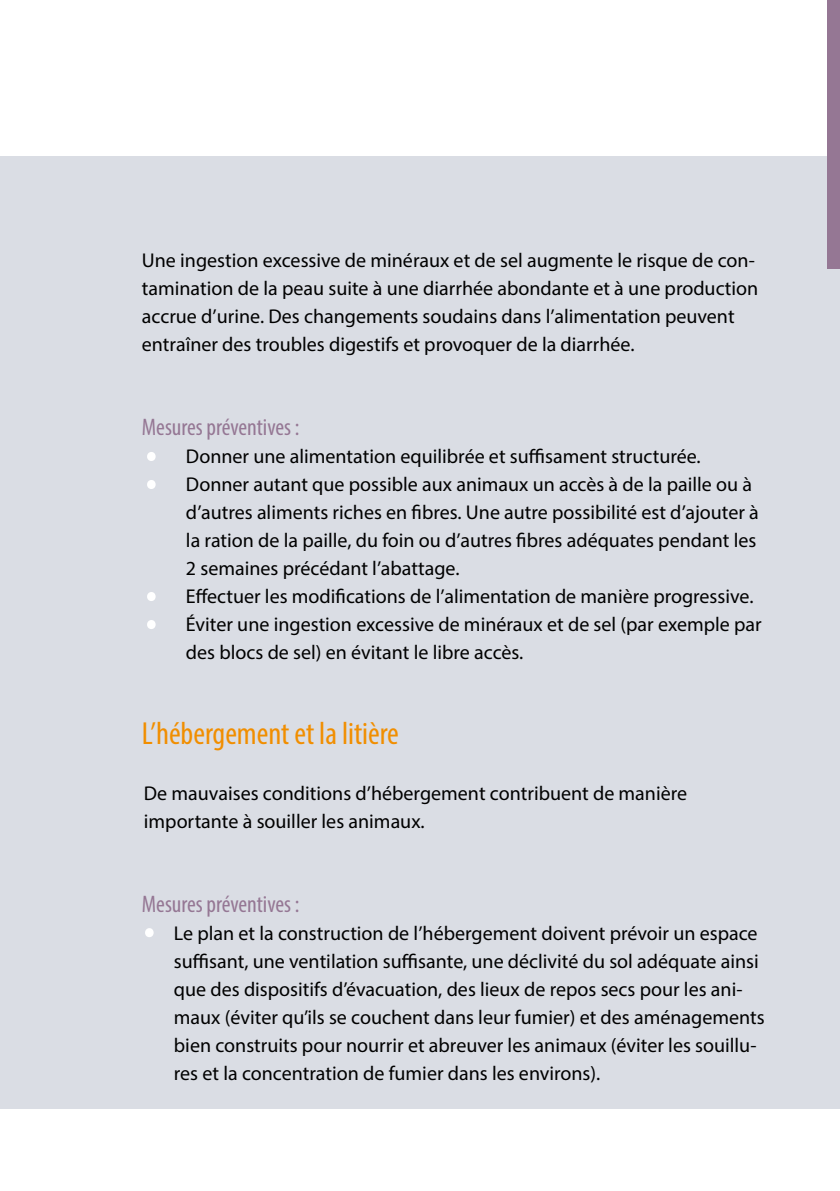
<style>
.page{position:relative;width:840px;height:1191px;background:#fff}
.page>*{position:absolute;margin:0;border:0;box-sizing:border-box;transform-origin:0 0}
.t1{font:72px "Myriad Pro";color:#fff}
.t2{font:condensed 32px "Myriad Pro";color:#f18e00}
.t3{font:condensed 24px "Myriad Pro";color:#957794}
.t4{font:20px/28px "Myriad Pro";color:#000}
</style>
<div class="page">
<div style="left:0;top:156px;width:839px;height:952px;background:#dadde4"></div>
<div style="left:827px;top:0;width:12px;height:268px;background:#957794"></div>
<p class="t4" style="left:142px;top:246px;width:617px">Une ingestion excessive de minéraux et de sel augmente le risque de con&shy;tamination de la peau suite à une diarrhée abondante et à une production accrue d’urine. Des changements soudains dans l’alimentation peuvent entraîner des troubles digestifs et provoquer de la diarrhée.</p>
<p class="t3" style="left:142px;top:413px;width:159px">Mesures préventives :</p>
<h1 class="t1" style="left:144px;top:407px;width:16px">·</h1>
<p class="t4" style="left:186px;top:442px;width:516px">Donner une alimentation equilibrée et suffisament structurée.</p>
<h1 class="t1" style="left:144px;top:435px;width:16px">·</h1>
<p class="t4" style="left:186px;top:470px;width:574px">Donner autant que possible aux animaux un accès à de la paille ou à d’autres aliments riches en fibres. Une autre possibilité est d’ajouter à la ration de la paille, du foin ou d’autres fibres adéquates pendant les 2 semaines précédant l’abattage.</p>
<h1 class="t1" style="left:144px;top:547px;width:16px">·</h1>
<p class="t4" style="left:186px;top:582px;width:568px">Effectuer les modifications de l’alimentation de manière progressive.</p>
<h1 class="t1" style="left:144px;top:575px;width:16px">·</h1>
<p class="t4" style="left:186px;top:610px;width:577px">Éviter une ingestion excessive de minéraux et de sel (par exemple par des blocs de sel) en évitant le libre accès.</p>
<h2 class="t2" style="left:142px;top:713px;width:258px">L’hébergement et la litière</h2>
<p class="t4" style="left:144px;top:778px;width:544px">De mauvaises conditions d’hébergement contribuent de manière importante à souiller les animaux.</p>
<p class="t3" style="left:142px;top:889px;width:159px">Mesures préventives :</p>
<h1 class="t1" style="left:142px;top:883px;width:16px">·</h1>
<p class="t4" style="left:174px;top:918px;width:592px">Le plan et la construction de l’hébergement doivent prévoir un espace suffisant, une ventilation suffisante, une déclivité du sol adéquate ainsi que des dispositifs d’évacuation, des lieux de repos secs pour les ani&shy;maux (éviter qu’ils se couchent dans leur fumier) et des aménagements bien construits pour nourrir et abreuver les animaux (éviter les souillu&shy;res et la concentration de fumier dans les environs).</p>
</div>
